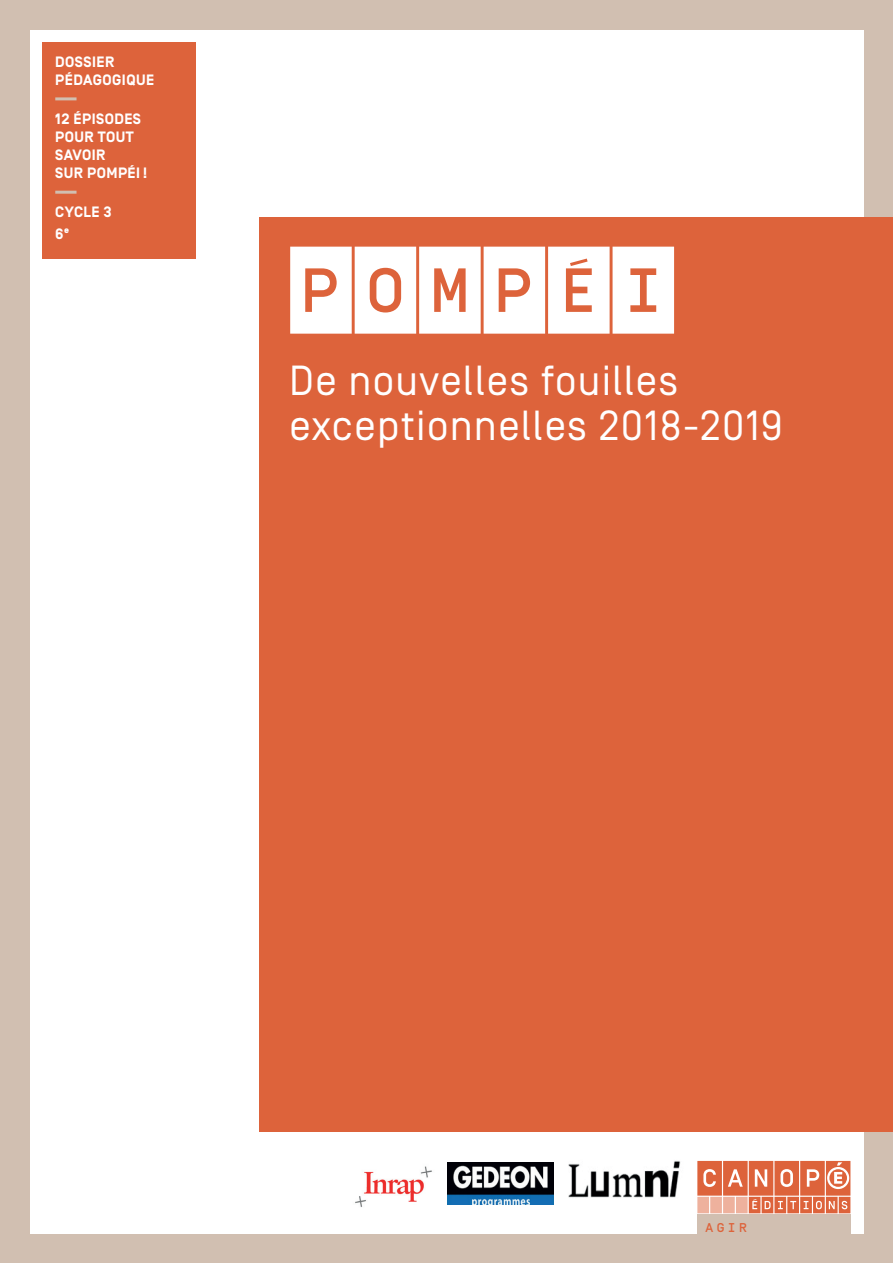
<style>
.page{position:relative;width:893px;height:1263px;background:#d1bfb1}
.page>*{position:absolute;margin:0;border:0;box-sizing:border-box;transform-origin:0 0}
.t1{font:500 87px "Simplon CNDP";letter-spacing:.01em;color:#fff}
.t2{font:42px/45px "Simplon BP Regular";letter-spacing:.025em;color:#fff}
.t3{font:700 15px/18px "Simplon BP";letter-spacing:.03em;color:#fff}
.t4{font:500 12.75px "Simplon BP Mono";color:#dd633b}
</style>
<div class="page">
<div style="left:30px;top:30px;width:833px;height:1203px;background:#fff"></div>
<img style="left:355px;top:1166px;width:77px;height:41px">
<svg style="left:697px;top:1161px;width:153px;height:52px;background:#e5886a"></svg>
<div style="left:697px;top:1214px;width:153px;height:49px;background:#d1bfb1"></div>
<div style="left:43px;top:43px;width:153px;height:216px;background:#dd633b"></div>
<hr style="left:55px;top:97px;width:22px;height:3px;background:#d1bfb1">
<hr style="left:55px;top:191px;width:22px;height:3px;background:#d1bfb1">
<div style="left:259px;top:217px;width:634px;height:915px;background:#dd633b"></div>
<img style="left:568px;top:1161px;width:113px;height:37px">
<img style="left:447px;top:1162px;width:107px;height:42px">
<p class="t3" style="left:55px;top:53px;width:101px">DOSSIER<br>PÉDAGOGIQUE</p>
<p class="t3" style="left:55px;top:110px;width:94px">12 ÉPISODES<br>POUR TOUT<br>SAVOIR<br>SUR POMPÉI !</p>
<p class="t3" style="left:55px;top:201px;width:58px;line-height:22.2px">CYCLE 3<br>6e</p>
<h1 class="t1" style="left:289px;top:247px;width:387px">POMPÉI</h1>
<h2 class="t2" style="left:289px;top:358px;width:495px">De nouvelles fouilles exceptionnelles 2018-2019</h2>
<p class="t4" style="left:705px;top:1219px;width:43px">AGIR</p>
</div>
